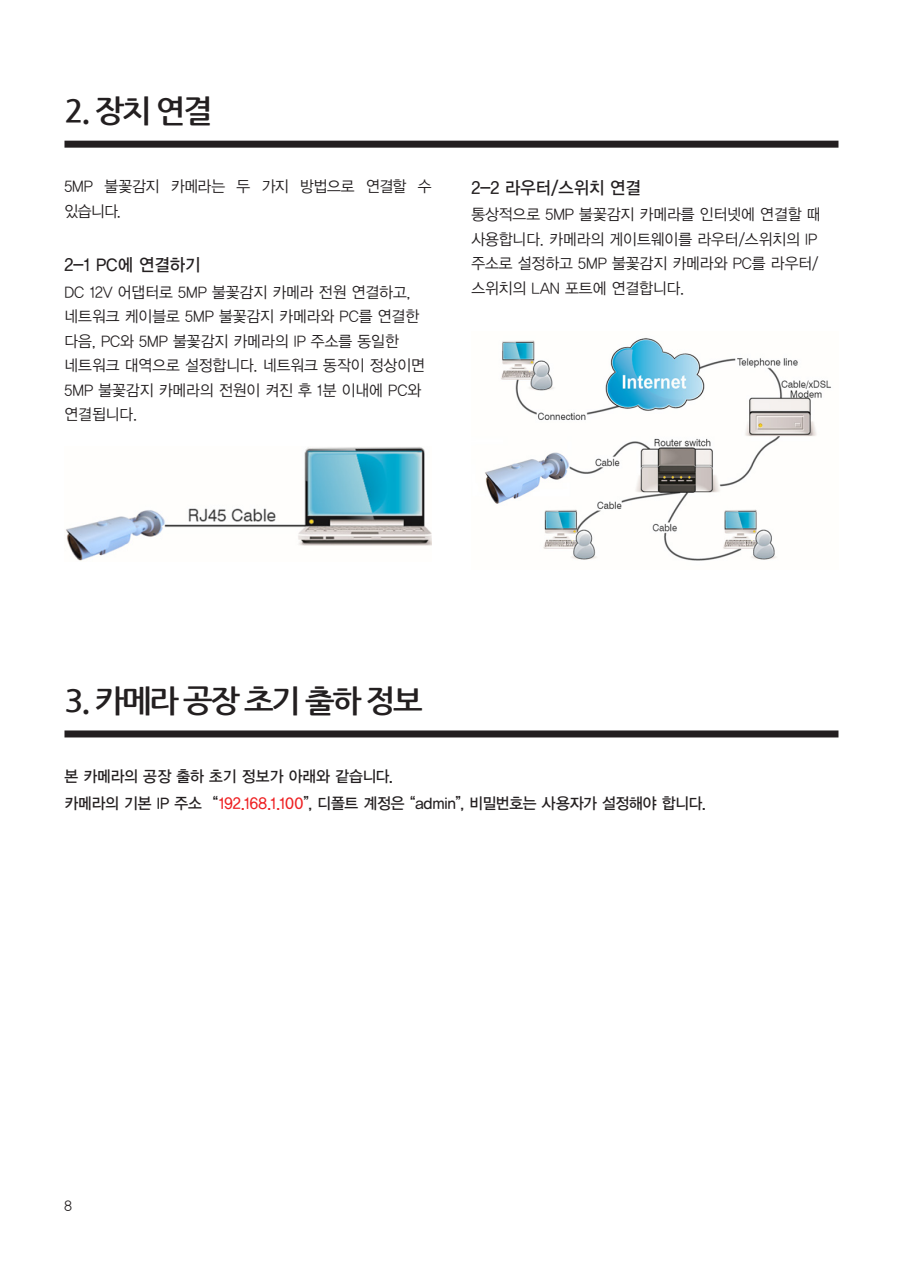
<style>
.page{position:relative;width:903px;height:1275px;background:#fff}
.page>*{position:absolute;margin:0;border:0;box-sizing:border-box;transform-origin:0 0}
.Heading1{font:700 31.5px "Nanum Gothic";letter-spacing:-.075em;color:#231f20}
.Kor_Body_0{font:17.5px "YDVYGO13";color:#231f20;scale:.95 1}
.Kor_Body_0-2{font:15.75px/24.5px "YDVYGO12";color:#231f20;scale:.95 1}
.Bullets_Body_3_3{font:15.75px "YDVYGO13";letter-spacing:-.01em;color:#231f20;scale:.95 1}
.Bullets_Body_3_3-2{font:15.75px/24.5px "YDVYGO12";letter-spacing:-.02em;color:#231f20;scale:.95 1}
.t1{font:14px "YDVYGO12";color:#231f20;scale:.95 1}
.s1{color:#ee2123}
</style>
<div class="page">
<div style="left:64px;top:141px;width:774px;height:7px;background:#231f20"></div>
<div style="left:64px;top:730px;width:774px;height:7px;background:#231f20"></div>
<img style="left:66px;top:447px;width:366px;height:114px">
<img style="left:485px;top:338px;width:346px;height:223px">
<p class="Heading1" style="left:64px;top:95px;width:150px">2. 장치 연결</p>
<p class="Bullets_Body_3_3-2" style="left:64px;top:173px;width:388px">5MP 불꽃감지 카메라는 두 가지 방법으로 연결할 수 있습니다.</p>
<p class="Kor_Body_0" style="left:64px;top:253px;width:144px">2-1 PC에 연결하기</p>
<p class="Kor_Body_0-2" style="left:64px;top:279px;width:381px">DC 12V 어댑터로 5MP 불꽃감지 카메라 전원 연결하고, 네트워크 케이블로 5MP 불꽃감지 카메라와 PC를 연결한 다음, PC와 5MP 불꽃감지 카메라의 IP 주소를 동일한 네트워크 대역으로 설정합니다. 네트워크 동작이 정상이면<br>5MP 불꽃감지 카메라의 전원이 켜진 후 1분 이내에 PC와 연결됩니다.</p>
<p class="Kor_Body_0" style="left:471px;top:175px;width:180px">2-2 라우터/스위치 연결</p>
<p class="Kor_Body_0-2" style="left:471px;top:201px;width:369px">통상적으로 5MP 불꽃감지 카메라를 인터넷에 연결할 때 사용합니다. 카메라의 게이트웨이를 라우터/스위치의 IP 주소로 설정하고 5MP 불꽃감지 카메라와 PC를 라우터/ 스위치의 LAN 포트에 연결합니다.</p>
<p class="Heading1" style="left:64px;top:685px;width:360px">3. 카메라 공장 초기 출하 정보</p>
<p class="Bullets_Body_3_3" style="left:64px;top:766px;width:347px">본 카메라의 공장 출하 초기 정보가 아래와 같습니다.</p>
<p class="Bullets_Body_3_3" style="left:64px;top:793px;width:677px">카메라의 기본 IP 주소 “<span class="s1">192.168.1.100</span>”, 디폴트 계정은 “admin”, 비밀번호는 사용자가 설정해야 합니다.</p>
<p class="t1" style="left:64px;top:1196px;width:9px">8</p>
</div>
